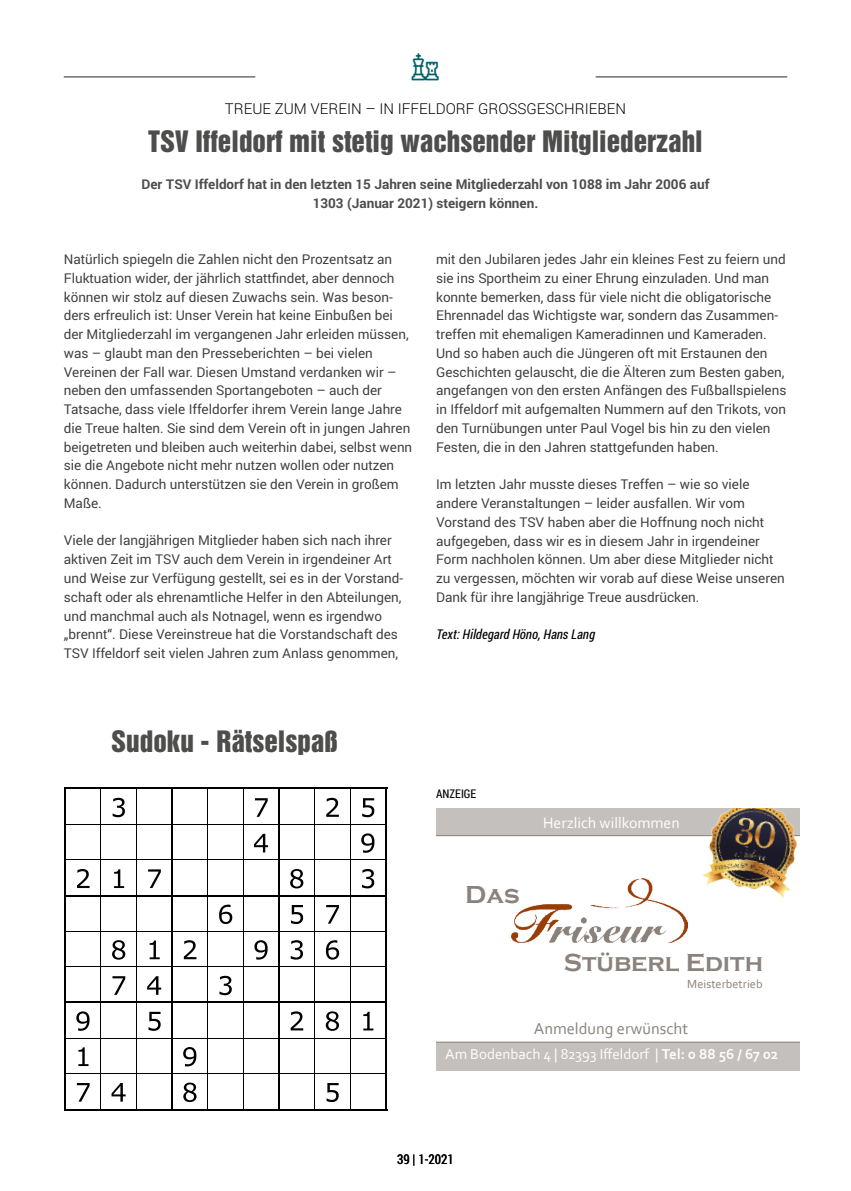
<style>
.page{position:relative;width:851px;height:1191px;background:#fff}
.page>*{position:absolute;margin:0;border:0;box-sizing:border-box;transform-origin:0 0}
.t1{font:27px "Helvetica Inserat LT";color:#4d4d4c}
.t2{font:700 25.35px "Copperplate Gothic";color:#8a827b}
.t3{font:16.5px "Corbel";color:#8a827b}
.t4{font:15.75px "Corbel";color:#fff}
.t5{font:300 15px "Roboto";color:#000}
.t6{font:15px "Corbel";color:#fff}
.t7{font:13.5px/18.8px "Roboto";color:#3c3c3b}
.t8{font:700 13.5px/18.8px "Roboto";color:#4d4d4c;text-align:center}
.t9{font:italic 13.5px "Roboto Condensed";color:#000}
.t10{font:13.5px "Roboto Condensed";color:#000}
.t11{font:12.3px "Corbel";color:#8a827b}
.t12{font:12px "Roboto Condensed";color:#000}
.s1{font-weight:700}
</style>
<div class="page">
<hr style="left:64px;top:77px;width:191px;height:1px;background:#706d6b">
<hr style="left:595px;top:77px;width:192px;height:1px;background:#706d6b">
<hr style="left:64px;top:787px;width:2px;height:323px;background:#000">
<hr style="left:100px;top:788px;width:1px;height:321px;background:#000">
<hr style="left:136px;top:788px;width:1px;height:321px;background:#000">
<hr style="left:207px;top:788px;width:1px;height:321px;background:#000">
<hr style="left:243px;top:788px;width:1px;height:321px;background:#000">
<hr style="left:314px;top:788px;width:1px;height:321px;background:#000">
<hr style="left:350px;top:788px;width:1px;height:321px;background:#000">
<hr style="left:385px;top:787px;width:2px;height:323px;background:#000">
<hr style="left:64px;top:787px;width:323px;height:2px;background:#000">
<hr style="left:65px;top:824px;width:321px;height:1px;background:#000">
<hr style="left:65px;top:859px;width:321px;height:1px;background:#000">
<hr style="left:65px;top:930px;width:321px;height:1px;background:#000">
<hr style="left:65px;top:966px;width:321px;height:1px;background:#000">
<hr style="left:65px;top:1037px;width:321px;height:1px;background:#000">
<hr style="left:65px;top:1073px;width:321px;height:1px;background:#000">
<hr style="left:64px;top:1108px;width:323px;height:2px;background:#000">
<svg style="left:113px;top:798px;width:12px;height:19px"></svg>
<hr style="left:171px;top:788px;width:2px;height:36px;background:#000">
<svg style="left:255px;top:798px;width:13px;height:19px"></svg>
<hr style="left:278px;top:788px;width:2px;height:36px;background:#000">
<svg style="left:326px;top:798px;width:13px;height:19px"></svg>
<svg style="left:362px;top:798px;width:12px;height:19px"></svg>
<hr style="left:171px;top:824px;width:2px;height:36px;background:#000">
<svg style="left:254px;top:833px;width:14px;height:19px"></svg>
<hr style="left:278px;top:824px;width:2px;height:36px;background:#000">
<svg style="left:361px;top:833px;width:13px;height:19px"></svg>
<svg style="left:77px;top:869px;width:13px;height:19px"></svg>
<svg style="left:114px;top:869px;width:10px;height:19px"></svg>
<svg style="left:148px;top:869px;width:13px;height:19px"></svg>
<hr style="left:171px;top:860px;width:2px;height:35px;background:#000">
<svg style="left:290px;top:869px;width:13px;height:19px"></svg>
<hr style="left:278px;top:860px;width:2px;height:35px;background:#000">
<svg style="left:362px;top:869px;width:12px;height:19px"></svg>
<hr style="left:65px;top:894px;width:36px;height:2px;background:#000">
<hr style="left:101px;top:894px;width:35px;height:2px;background:#000">
<hr style="left:136px;top:894px;width:36px;height:2px;background:#000">
<hr style="left:171px;top:895px;width:2px;height:36px;background:#000">
<hr style="left:172px;top:894px;width:36px;height:2px;background:#000">
<svg style="left:219px;top:904px;width:13px;height:20px"></svg>
<hr style="left:208px;top:894px;width:35px;height:2px;background:#000">
<hr style="left:243px;top:894px;width:36px;height:2px;background:#000">
<svg style="left:291px;top:905px;width:12px;height:19px"></svg>
<hr style="left:278px;top:895px;width:2px;height:36px;background:#000">
<hr style="left:279px;top:894px;width:35px;height:2px;background:#000">
<svg style="left:326px;top:905px;width:13px;height:18px"></svg>
<hr style="left:314px;top:894px;width:36px;height:2px;background:#000">
<hr style="left:350px;top:894px;width:36px;height:2px;background:#000">
<svg style="left:112px;top:940px;width:13px;height:19px"></svg>
<svg style="left:150px;top:940px;width:10px;height:19px"></svg>
<svg style="left:184px;top:940px;width:12px;height:19px"></svg>
<hr style="left:171px;top:931px;width:2px;height:35px;background:#000">
<svg style="left:254px;top:940px;width:13px;height:19px"></svg>
<svg style="left:291px;top:940px;width:12px;height:19px"></svg>
<hr style="left:278px;top:931px;width:2px;height:35px;background:#000">
<svg style="left:326px;top:940px;width:13px;height:19px"></svg>
<svg style="left:112px;top:976px;width:13px;height:18px"></svg>
<svg style="left:147px;top:976px;width:14px;height:18px"></svg>
<hr style="left:171px;top:966px;width:2px;height:36px;background:#000">
<svg style="left:219px;top:975px;width:13px;height:20px"></svg>
<hr style="left:278px;top:966px;width:2px;height:36px;background:#000">
<svg style="left:76px;top:1011px;width:13px;height:19px"></svg>
<hr style="left:65px;top:1001px;width:36px;height:2px;background:#000">
<hr style="left:101px;top:1001px;width:35px;height:2px;background:#000">
<svg style="left:148px;top:1011px;width:13px;height:19px"></svg>
<hr style="left:136px;top:1001px;width:36px;height:2px;background:#000">
<hr style="left:171px;top:1002px;width:2px;height:36px;background:#000">
<hr style="left:172px;top:1001px;width:36px;height:2px;background:#000">
<hr style="left:208px;top:1001px;width:35px;height:2px;background:#000">
<hr style="left:243px;top:1001px;width:36px;height:2px;background:#000">
<svg style="left:290px;top:1011px;width:13px;height:19px"></svg>
<hr style="left:278px;top:1002px;width:2px;height:36px;background:#000">
<hr style="left:279px;top:1001px;width:35px;height:2px;background:#000">
<svg style="left:326px;top:1011px;width:13px;height:19px"></svg>
<hr style="left:314px;top:1001px;width:36px;height:2px;background:#000">
<svg style="left:363px;top:1011px;width:10px;height:19px"></svg>
<hr style="left:350px;top:1001px;width:36px;height:2px;background:#000">
<svg style="left:78px;top:1047px;width:10px;height:19px"></svg>
<svg style="left:183px;top:1047px;width:13px;height:19px"></svg>
<hr style="left:171px;top:1038px;width:2px;height:35px;background:#000">
<hr style="left:278px;top:1038px;width:2px;height:35px;background:#000">
<svg style="left:77px;top:1083px;width:13px;height:18px"></svg>
<svg style="left:111px;top:1083px;width:15px;height:18px"></svg>
<svg style="left:183px;top:1082px;width:13px;height:20px"></svg>
<hr style="left:171px;top:1073px;width:2px;height:36px;background:#000">
<hr style="left:278px;top:1073px;width:2px;height:36px;background:#000">
<svg style="left:326px;top:1083px;width:12px;height:19px"></svg>
<div style="left:436px;top:808px;width:363px;height:27px;background:#c4c0bd"></div>
<div style="left:436px;top:1042px;width:363px;height:28px;background:#c4c0bd"></div>
<hr style="left:436px;top:835px;width:363px;height:1px;background:#8a827b">
<hr style="left:436px;top:1041px;width:363px;height:1px;background:#8a827b">
<img style="left:515px;top:920px;width:173px;height:23px">
<img style="left:511px;top:878px;width:176px;height:64px">
<img style="left:700px;top:808px;width:99px;height:90px">
<p class="t5" style="left:225px;top:98px;width:402px">TREUE ZUM VEREIN – IN IFFELDORF GROSSGESCHRIEBEN</p>
<h1 class="t1" style="left:148px;top:125px;width:556px">TSV Iffeldorf mit stetig wachsender Mitgliederzahl</h1>
<p class="t8" style="left:141px;top:174px;width:569px">Der TSV Iffeldorf hat in den letzten 15 Jahren seine Mitgliederzahl von 1088 im Jahr 2006 auf<br>1303 (Januar 2021) steigern können.</p>
<p class="t7" style="left:64px;top:249px;width:350px">Natürlich spiegeln die Zahlen nicht den Prozentsatz an Fluktuation wider, der jährlich stattfindet, aber dennoch können wir stolz auf diesen Zuwachs sein. Was beson&shy;ders erfreulich ist: Unser Verein hat keine Einbußen bei der Mitgliederzahl im vergangenen Jahr erleiden müssen, was – glaubt man den Presseberichten – bei vielen Vereinen der Fall war. Diesen Umstand verdanken wir – neben den umfassenden Sportangeboten – auch der Tatsache, dass viele Iffeldorfer ihrem Verein lange Jahre die Treue halten. Sie sind dem Verein oft in jungen Jahren beigetreten und bleiben auch weiterhin dabei, selbst wenn sie die Angebote nicht mehr nutzen wollen oder nutzen können. Dadurch unterstützen sie den Verein in großem Maße.</p>
<p class="t7" style="left:64px;top:531px;width:341px">Viele der langjährigen Mitglieder haben sich nach ihrer aktiven Zeit im TSV auch dem Verein in irgendeiner Art und Weise zur Verfügung gestellt, sei es in der Vorstand&shy;schaft oder als ehrenamtliche Helfer in den Abteilungen, und manchmal auch als Notnagel, wenn es irgendwo „brennt“. Diese Vereinstreue hat die Vorstandschaft des TSV Iffeldorf seit vielen Jahren zum Anlass genommen,</p>
<p class="t7" style="left:436px;top:249px;width:352px">mit den Jubilaren jedes Jahr ein kleines Fest zu feiern und sie ins Sportheim zu einer Ehrung einzuladen. Und man konnte bemerken, dass für viele nicht die obligatorische Ehrennadel das Wichtigste war, sondern das Zusammen&shy;treffen mit ehemaligen Kameradinnen und Kameraden.<br>Und so haben auch die Jüngeren oft mit Erstaunen den Geschichten gelauscht, die die Älteren zum Besten gaben, angefangen von den ersten Anfängen des Fußballspielens in Iffeldorf mit aufgemalten Nummern auf den Trikots, von den Turnübungen unter Paul Vogel bis hin zu den vielen Festen, die in den Jahren stattgefunden haben.</p>
<p class="t7" style="left:436px;top:474px;width:350px">Im letzten Jahr musste dieses Treffen – wie so viele andere Veranstaltungen – leider ausfallen. Wir vom Vorstand des TSV haben aber die Hoffnung noch nicht aufgegeben, dass wir es in diesem Jahr in irgendeiner Form nachholen können. Um aber diese Mitglieder nicht zu vergessen, möchten wir vorab auf diese Weise unseren Dank für ihre langjährige Treue ausdrücken.</p>
<p class="t9" style="left:436px;top:625px;width:160px">Text: Hildegard Höno, Hans Lang</p>
<h1 class="t1" style="left:111px;top:725px;width:228px">Sudoku - Rätselspaß</h1>
<p class="t12" style="left:436px;top:785px;width:42px">ANZEIGE</p>
<p class="t4" style="left:543px;top:813px;width:138px">Herzlich willkommen</p>
<h2 class="t2" style="left:465px;top:880px;width:56px">Das</h2>
<h2 class="t2" style="left:563px;top:949px;width:201px">Stüberl Edith</h2>
<p class="t11" style="left:687px;top:976px;width:77px">Meisterbetrieb</p>
<p class="t3" style="left:534px;top:1018px;width:156px">Anmeldung erwünscht</p>
<p class="t6" style="left:445px;top:1045px;width:334px">Am Bodenbach 4 | 82393 Iffeldorf | <span class="s1">Tel: 0 88 56 / 67 02</span></p>
<p class="t10" style="left:397px;top:1150px;width:58px">39 | 1-2021</p>
</div>
